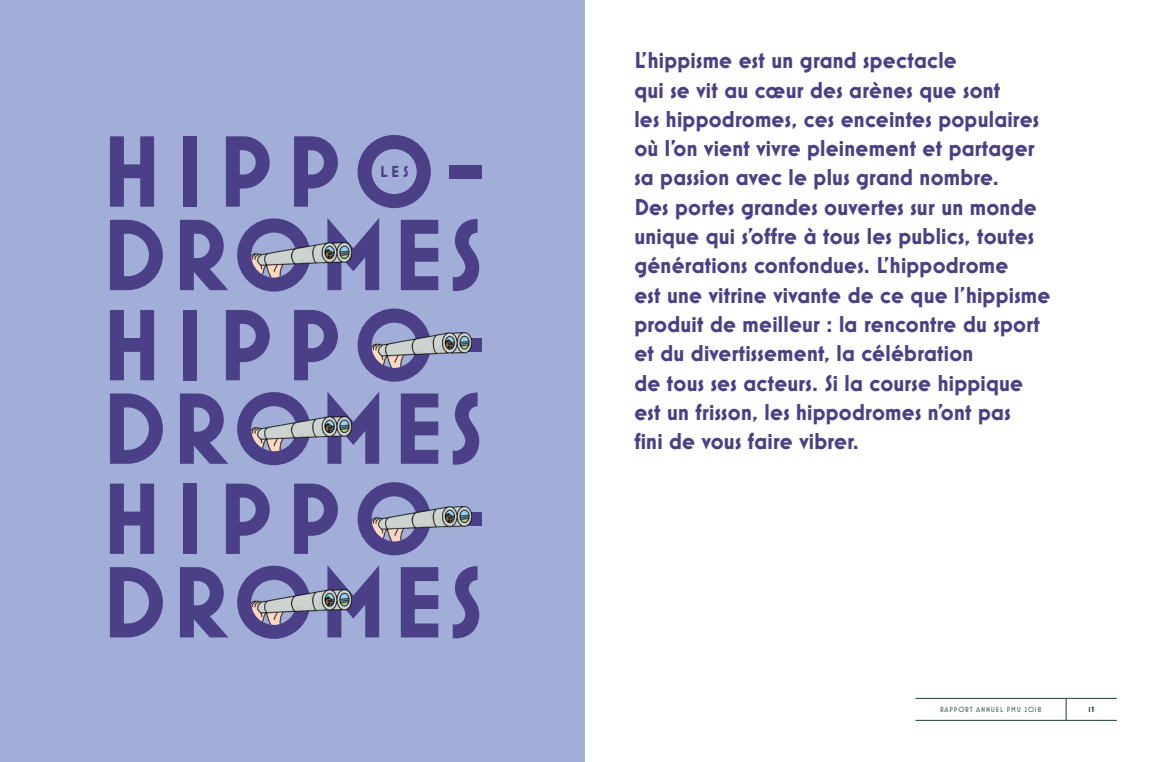
<style>
.page{position:relative;width:1170px;height:762px;background:#fff}
.page>*{position:absolute;margin:0;border:0;box-sizing:border-box;transform-origin:0 0}
.t1{font:700 102.62px/86.1px "Mostra Nuova";letter-spacing:.05em;color:#4b4087;text-align:justify}
.t2{font:700 23.25px/29.2px "Mostra Nuova";letter-spacing:.01em;color:#4b4087}
.t3{font:700 16.25px "Mostra Nuova";color:#4b4087}
.t4{font:7.5px "Mostra Nuova";letter-spacing:.1em;color:#154136}
.t5{font:700 7.5px "Mostra Nuova";color:#154136}
</style>
<div class="page">
<div style="left:0;top:0;width:585px;height:762px;background:#a1afd8"></div>
<img style="left:251px;top:242px;width:101px;height:35px">
<img style="left:251px;top:416px;width:101px;height:35px">
<img style="left:371px;top:332px;width:101px;height:36px">
<img style="left:371px;top:506px;width:101px;height:35px">
<img style="left:251px;top:589px;width:101px;height:36px">
<hr style="left:915px;top:698px;width:150px;height:1px;background:#154136">
<hr style="left:1065px;top:698px;width:51px;height:1px;background:#154136">
<svg style="left:1065px;top:698px;width:1px;height:22px"></svg>
<hr style="left:915px;top:720px;width:150px;height:1px;background:#154136">
<hr style="left:1065px;top:720px;width:51px;height:1px;background:#154136">
<h1 class="t1" style="left:102px;top:129px;width:383px">HIPPO-DROMES HIPPO-DROMES HIPPO-DROMES</h1>
<p class="t3" style="left:380px;top:162px;width:30px">LES</p>
<p class="t2" style="left:634px;top:46px;width:417px">L’hippisme est un grand spectacle<br>qui se vit au cœur des arènes que sont<br>les hippodromes, ces enceintes populaires où l’on vient vivre pleinement et partager sa passion avec le plus grand nombre.<br>Des portes grandes ouvertes sur un monde unique qui s’offre à tous les publics, toutes générations confondues. L’hippodrome<br>est une vitrine vivante de ce que l’hippisme produit de meilleur : la rencontre du sport et du divertissement, la célébration<br>de tous ses acteurs. Si la course hippique est un frisson, les hippodromes n’ont pas<br>fini de vous faire vibrer.</p>
<p class="t4" style="left:940px;top:705px;width:103px">RAPPORT ANNUEL PMU 2018</p>
<p class="t5" style="left:1088px;top:705px;width:7px">13</p>
</div>
